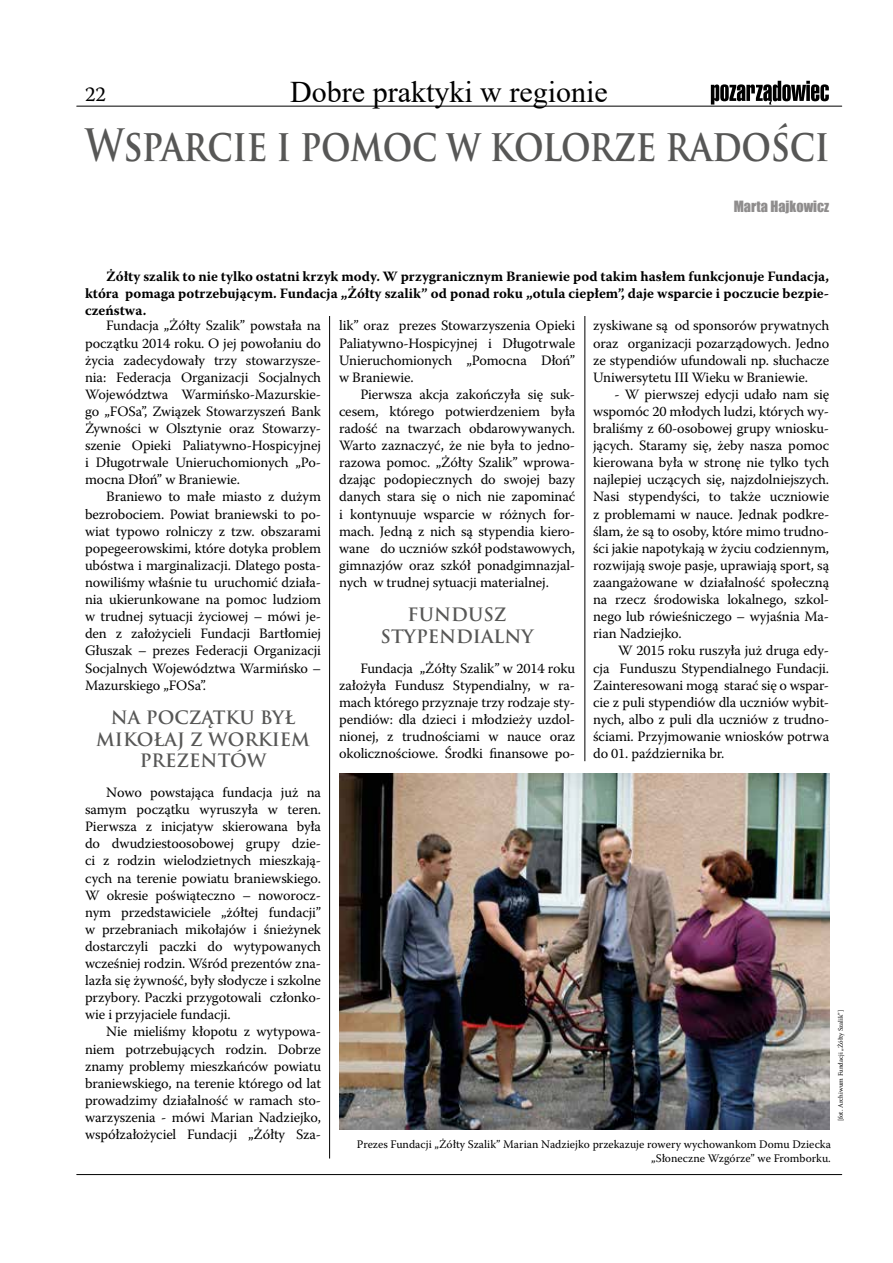
<style>
.page{position:relative;width:893px;height:1263px;background:#fff}
.page>*{position:absolute;margin:0;border:0;box-sizing:border-box;transform-origin:0 0}
.t1{font:700 43.5px "Trajan Pro";letter-spacing:-.01em;color:#575756;scale:.82 1}
.t2{font:30px "Times New Roman";color:#000}
.t3{font:21px "Warnock Pro";color:#000}
.t4{font:700 18px/21.6px "Trajan Pro";color:#575756;text-align:center}
.t5{font:14.25px/17.1px "Warnock Pro";letter-spacing:-.01em;color:#000;text-align:justify}
.t6{font:700 14.25px/17.1px "Warnock Pro";color:#000;text-align:justify}
.t7{font:14.25px "Impact";color:#8f8d8d}
.t8{font:11.55px/13.8px "Warnock Pro";color:#000;text-align:right}
.t9{font:6.75px "Warnock Pro";color:#000}
</style>
<div class="page">
<hr style="left:77px;top:106px;width:765px;height:1px;background:#000">
<svg style="left:711px;top:81px;width:118px;height:24px"></svg>
<hr style="left:77px;top:1174px;width:765px;height:1px;background:#000">
<hr style="left:585px;top:169px;width:1px;height:592px;background:#000">
<hr style="left:329px;top:193px;width:1px;height:965px;background:#000">
<img style="left:339px;top:774px;width:490px;height:356px">
<h3 class="t3" style="left:85px;top:81px;width:23px">22</h3>
<h2 class="t2" style="left:290px;top:70px;width:319px">Dobre praktyki w regionie</h2>
<h1 class="t1" style="left:85px;top:118px;width:909px">Wsparcie i pomoc w kolorze radości</h1>
<p class="t7" style="left:734px;top:195px;width:97px">Marta Hajkowicz</p>
<p class="t6" style="left:85px;top:267px;width:746px;text-indent:21px">Żółty szalik to nie tylko ostatni krzyk mody. W przygranicznym Braniewie pod takim hasłem funkcjonuje Fundacja, która pomaga potrzebującym. Fundacja „Żółty szalik” od ponad roku „otula ciepłem”, daje wsparcie i poczucie bezpie&shy;czeństwa.</p>
<p class="t5" style="left:85px;top:317px;width:238px;text-indent:21px">Fundacja „Żółty Szalik” powstała na początku 2014 roku. O jej powołaniu do życia zadecydowały trzy stowarzysze&shy;nia: Federacja Organizacji Socjalnych Województwa Warmińsko-Mazurskie&shy;go „FOSa”, Związek Stowarzyszeń Bank Żywności w Olsztynie oraz Stowarzy&shy;szenie Opieki Paliatywno-Hospicyjnej i Długotrwale Unieruchomionych „Po&shy;mocna Dłoń” w Braniewie.</p>
<p class="t5" style="left:85px;top:488px;width:238px;text-indent:21px">Braniewo to małe miasto z dużym bezrobociem. Powiat braniewski to po&shy;wiat typowo rolniczy z tzw. obszarami popegeerowskimi, które dotyka problem ubóstwa i marginalizacji. Dlatego posta&shy;nowiliśmy właśnie tu uruchomić działa&shy;nia ukierunkowane na pomoc ludziom w trudnej sytuacji życiowej – mówi je&shy;den z założycieli Fundacji Bartłomiej Głuszak – prezes Federacji Organizacji Socjalnych Województwa Warmińsko – Mazurskiego „FOSa”.</p>
<p class="t4" style="left:96px;top:707px;width:215px">NA POCZĄTKU BYŁ<br>MIKOŁAJ Z WORKIEM<br>PREZENTÓW</p>
<p class="t5" style="left:85px;top:783px;width:238px;text-indent:21px">Nowo powstająca fundacja już na samym początku wyruszyła w teren.<br>Pierwsza z inicjatyw skierowana była do dwudziestoosobowej grupy dzie&shy;ci z rodzin wielodzietnych mieszkają&shy;cych na terenie powiatu braniewskiego.<br>W okresie poświąteczno – noworocz&shy;nym przedstawiciele „żółtej fundacji” w przebraniach mikołajów i śnieżynek dostarczyli paczki do wytypowanych wcześniej rodzin. Wśród prezentów zna&shy;lazła się żywność, były słodycze i szkolne przybory. Paczki przygotowali członko&shy;wie i przyjaciele fundacji.</p>
<p class="t5" style="left:85px;top:1023px;width:238px;text-indent:21px">Nie mieliśmy kłopotu z wytypowa&shy;niem potrzebujących rodzin. Dobrze znamy problemy mieszkańców powiatu braniewskiego, na terenie którego od lat prowadzimy działalność w ramach sto&shy;warzyszenia - mówi Marian Nadziejko, współzałożyciel Fundacji „Żółty Sza-</p>
<p class="t5" style="left:339px;top:317px;width:238px">lik” oraz prezes Stowarzyszenia Opieki Paliatywno-Hospicyjnej i Długotrwale Unieruchomionych „Pomocna Dłoń” w Braniewie.</p>
<p class="t5" style="left:339px;top:385px;width:238px;text-indent:21px">Pierwsza akcja zakończyła się suk&shy;cesem, którego potwierdzeniem była radość na twarzach obdarowywanych.<br>Warto zaznaczyć, że nie była to jedno&shy;razowa pomoc. „Żółty Szalik” wprowa&shy;dzając podopiecznych do swojej bazy danych stara się o nich nie zapominać i kontynuuje wsparcie w różnych for&shy;mach. Jedną z nich są stypendia kiero&shy;wane do uczniów szkół podstawowych, gimnazjów oraz szkół ponadgimnazjal&shy;nych w trudnej sytuacji materialnej.</p>
<p class="t4" style="left:381px;top:604px;width:155px">FUNDUSZ<br>STYPENDIALNY</p>
<p class="t5" style="left:339px;top:659px;width:238px;text-indent:21px">Fundacja „Żółty Szalik” w 2014 roku założyła Fundusz Stypendialny, w ra&shy;mach którego przyznaje trzy rodzaje sty&shy;pendiów: dla dzieci i młodzieży uzdol&shy;nionej, z trudnościami w nauce oraz okolicznościowe. Środki finansowe po-</p>
<p class="t5" style="left:593px;top:317px;width:238px">zyskiwane są od sponsorów prywatnych oraz organizacji pozarządowych. Jedno ze stypendiów ufundowali np. słuchacze Uniwersytetu III Wieku w Braniewie.</p>
<p class="t5" style="left:593px;top:385px;width:238px;text-indent:21px">- W pierwszej edycji udało nam się wspomóc 20 młodych ludzi, których wy&shy;braliśmy z 60-osobowej grupy wniosku&shy;jących. Staramy się, żeby nasza pomoc kierowana była w stronę nie tylko tych najlepiej uczących się, najzdolniejszych.<br>Nasi stypendyści, to także uczniowie z problemami w nauce. Jednak podkre&shy;ślam, że są to osoby, które mimo trudno&shy;ści jakie napotykają w życiu codziennym, rozwijają swoje pasje, uprawiają sport, są zaangażowane w działalność społeczną na rzecz środowiska lokalnego, szkol&shy;nego lub rówieśniczego – wyjaśnia Ma&shy;rian Nadziejko.</p>
<p class="t5" style="left:593px;top:642px;width:238px;text-indent:25px">W 2015 roku ruszyła już druga edy&shy;cja Funduszu Stypendialnego Fundacji.<br>Zainteresowani mogą starać się o wspar&shy;cie z puli stypendiów dla uczniów wybit&shy;nych, albo z puli dla uczniów z trudno&shy;ściami. Przyjmowanie wniosków potrwa do 01. października br.</p>
<p class="t9" style="left:836px;top:1121px;width:113px;rotate:-90deg">[fot. Archiwum Fundacji „Żółty Szalik”]</p>
<p class="t8" style="left:357px;top:1137px;width:476px">Prezes Fundacji „Żółty Szalik” Marian Nadziejko przekazuje rowery wychowankom Domu Dziecka „Słoneczne Wzgórze” we Fromborku.</p>
</div>
